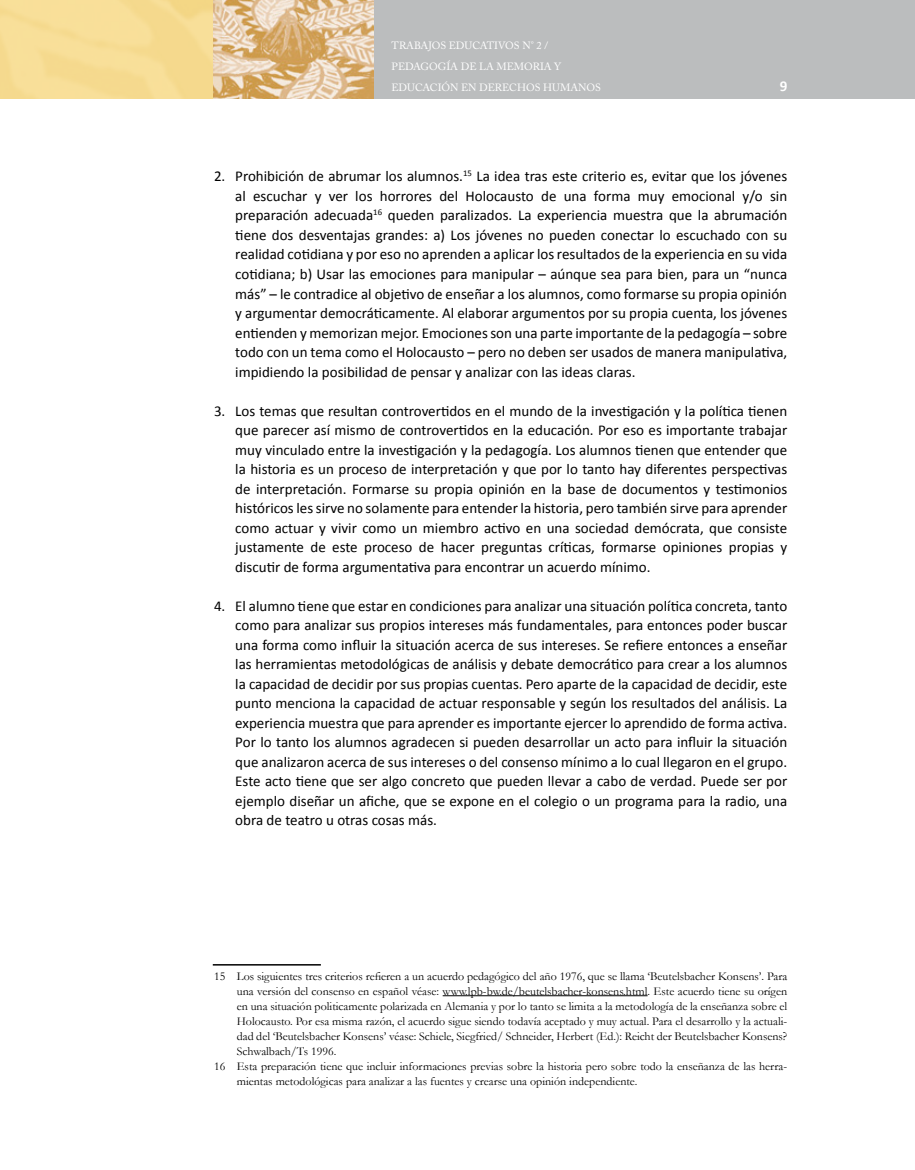
<style>
.page{position:relative;width:915px;height:1170px;background:#fff}
.page>*{position:absolute;margin:0;border:0;box-sizing:border-box;transform-origin:0 0}
.t1{font:15px/19.5px "Calibri";color:#000;text-align:justify}
.t2{font:700 15px "Calibri";color:#fff}
.t3{font:12px "Garamond";color:#000}
.t4{font:10.5px/21px "Adobe Caslon Pro";color:#fff}
</style>
<div class="page">
<div style="left:372px;top:0;width:542px;height:98px;background:#bbbdbe"></div>
<img style="left:221px;top:0;width:152px;height:98px">
<img style="left:0;top:0;width:221px;height:99px">
<hr style="left:213px;top:964px;width:108px;height:1px;background:#000">
<hr style="left:442px;top:995px;width:205px;height:1px;background:#000">
<p class="t4" style="left:391px;top:34px;width:211px">TRABAJOS EDUCATIVOS N° 2 /<br>PEDAGOGÍA DE LA MEMORIA Y<br>EDUCACIÓN EN DERECHOS HUMANOS</p>
<p class="t2" style="left:779px;top:77px;width:9px">9</p>
<p class="t1" style="left:235px;top:167px;width:553px;text-indent:-21px">2. Prohibición de abrumar los alumnos.<sup>15</sup> La idea tras este criterio es, evitar que los jóvenes al escuchar y ver los horrores del Holocausto de una forma muy emocional y/o sin preparación adecuada<sup>16</sup> queden paralizados. La experiencia muestra que la abrumación tiene dos desventajas grandes: a) Los jóvenes no pueden conectar lo escuchado con su realidad cotidiana y por eso no aprenden a aplicar los resultados de la experiencia en su vida cotidiana; b) Usar las emociones para manipular – aúnque sea para bien, para un “nunca más” – le contradice al objetivo de enseñar a los alumnos, como formarse su propia opinión y argumentar democráticamente. Al elaborar argumentos por su propia cuenta, los jóvenes entienden y memorizan mejor. Emociones son una parte importante de la pedagogía – sobre todo con un tema como el Holocausto – pero no deben ser usados de manera manipulativa, impidiendo la posibilidad de pensar y analizar con las ideas claras.</p>
<p class="t1" style="left:235px;top:401px;width:553px;text-indent:-21px">3. Los temas que resultan controvertidos en el mundo de la investigación y la política tienen que parecer así mismo de controvertidos en la educación. Por eso es importante trabajar muy vinculado entre la investigación y la pedagogía. Los alumnos tienen que entender que la historia es un proceso de interpretación y que por lo tanto hay diferentes perspectivas de interpretación. Formarse su propia opinión en la base de documentos y testimonios históricos les sirve no solamente para entender la historia, pero también sirve para aprender como actuar y vivir como un miembro activo en una sociedad demócrata, que consiste justamente de este proceso de hacer preguntas críticas, formarse opiniones propias y discutir de forma argumentativa para encontrar un acuerdo mínimo.</p>
<p class="t1" style="left:235px;top:596px;width:553px;text-indent:-21px">4. El alumno tiene que estar en condiciones para analizar una situación política concreta, tanto como para analizar sus propios intereses más fundamentales, para entonces poder buscar una forma como influir la situación acerca de sus intereses. Se refiere entonces a enseñar las herramientas metodológicas de análisis y debate democrático para crear a los alumnos la capacidad de decidir por sus propias cuentas. Pero aparte de la capacidad de decidir, este punto menciona la capacidad de actuar responsable y según los resultados del análisis. La experiencia muestra que para aprender es importante ejercer lo aprendido de forma activa.<br>Por lo tanto los alumnos agradecen si pueden desarrollar un acto para influir la situación que analizaron acerca de sus intereses o del consenso mínimo a lo cual llegaron en el grupo.<br>Este acto tiene que ser algo concreto que pueden llevar a cabo de verdad. Puede ser por ejemplo diseñar un afiche, que se expone en el colegio o un programa para la radio, una obra de teatro u otras cosas más.</p>
<p class="t3" style="left:214px;top:968px;width:574px">15 Los siguientes tres criterios refieren a un acuerdo pedagógico del año 1976, que se llama ‘Beutelsbacher Konsens’. Para</p>
<p class="t3" style="left:237px;top:983px;width:552px">una versión del consenso en español véase: www.lpb-bw.de/beutelsbacher-konsens.html. Este acuerdo tiene su orígen</p>
<p class="t3" style="left:237px;top:998px;width:552px">en una situación politicamente polarizada en Alemania y por lo tanto se limita a la metodología de la enseñanza sobre el</p>
<p class="t3" style="left:237px;top:1013px;width:552px">Holocausto. Por esa misma razón, el acuerdo sigue siendo todavía aceptado y muy actual. Para el desarrollo y la actuali-</p>
<p class="t3" style="left:237px;top:1028px;width:552px">dad del ‘Beutelsbacher Konsens’ véase: Schiele, Siegfried/ Schneider, Herbert (Ed.): Reicht der Beutelsbacher Konsens?</p>
<p class="t3" style="left:237px;top:1043px;width:101px">Schwalbach/Ts 1996.</p>
<p class="t3" style="left:214px;top:1058px;width:574px">16 Esta preparación tiene que incluir informaciones previas sobre la historia pero sobre todo la enseñanza de las herra-</p>
<p class="t3" style="left:237px;top:1073px;width:402px">mientas metodológicas para analizar a las fuentes y crearse una opinión independiente.</p>
</div>
